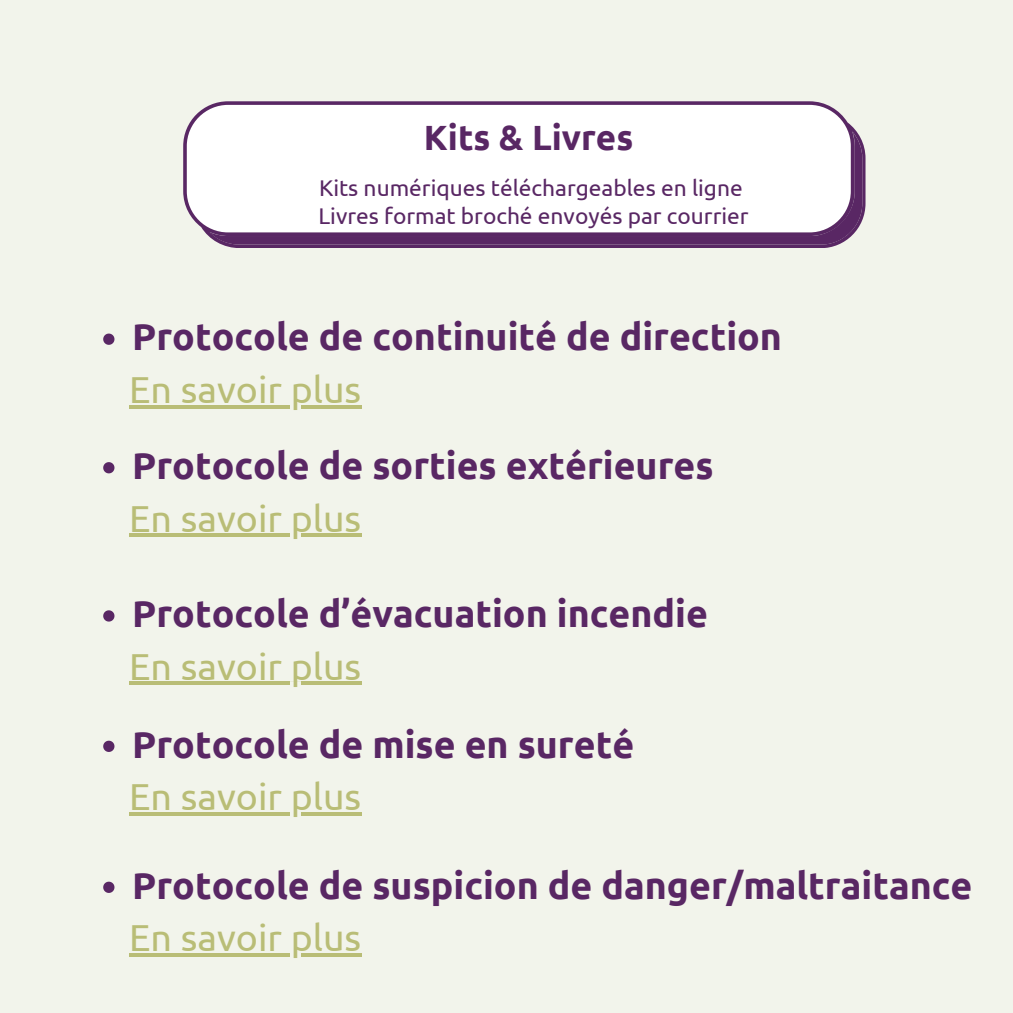
<style>
.page{position:relative;width:1013px;height:1013px;background:#fff}
.page>*{position:absolute;margin:0;border:0;box-sizing:border-box;transform-origin:0 0}
.t1{font:700 37.5px "Ubuntu";color:#592764}
.t2{font:37.5px "Ubuntu";color:#b9bd76}
.t3{font:700 35px "Ubuntu";color:#592764}
.t4{font:22.75px/27.2px "Ubuntu";color:#592764}
</style>
<div class="page">
<div style="left:0;top:0;width:1012px;height:1012px;background:#f2f4eb"></div>
<svg style="left:103px;top:333px;width:11px;height:12px"></svg>
<hr style="left:129px;top:405px;width:232px;height:3px;background:#b9bd76">
<svg style="left:103px;top:462px;width:11px;height:11px"></svg>
<hr style="left:129px;top:533px;width:232px;height:4px;background:#b9bd76">
<svg style="left:103px;top:610px;width:11px;height:11px"></svg>
<hr style="left:129px;top:681px;width:232px;height:4px;background:#b9bd76">
<svg style="left:103px;top:740px;width:11px;height:12px"></svg>
<hr style="left:129px;top:812px;width:232px;height:3px;background:#b9bd76">
<svg style="left:103px;top:881px;width:11px;height:11px"></svg>
<svg style="left:129px;top:953px;width:232px;height:3px"></svg>
<svg style="left:183px;top:101px;width:682px;height:147px;background:#e7e0e8"></svg>
<p class="t3" style="left:424px;top:118px;width:211px">Kits &amp; Livres</p>
<p class="t4" style="left:318px;top:174px;width:431px">Kits numériques téléchargeables en ligne<br>Livres format broché envoyés par courrier</p>
<h1 class="t1" style="left:132px;top:315px;width:651px">Protocole de continuité de direction</h1>
<p class="t2" style="left:129px;top:368px;width:234px">En savoir plus</p>
<p class="t1" style="left:132px;top:444px;width:583px">Protocole de sorties extérieures</p>
<p class="t2" style="left:129px;top:496px;width:234px">En savoir plus</p>
<h2 class="t1" style="left:132px;top:592px;width:577px">Protocole d’évacuation incendie</h2>
<h2 class="t2" style="left:129px;top:644px;width:234px">En savoir plus</h2>
<p class="t1" style="left:132px;top:722px;width:503px">Protocole de mise en sureté</p>
<p class="t2" style="left:129px;top:775px;width:234px">En savoir plus</p>
<h2 class="t1" style="left:132px;top:863px;width:841px">Protocole de suspicion de danger/maltraitance</h2>
<p class="t2" style="left:129px;top:916px;width:234px">En savoir plus</p>
</div>
